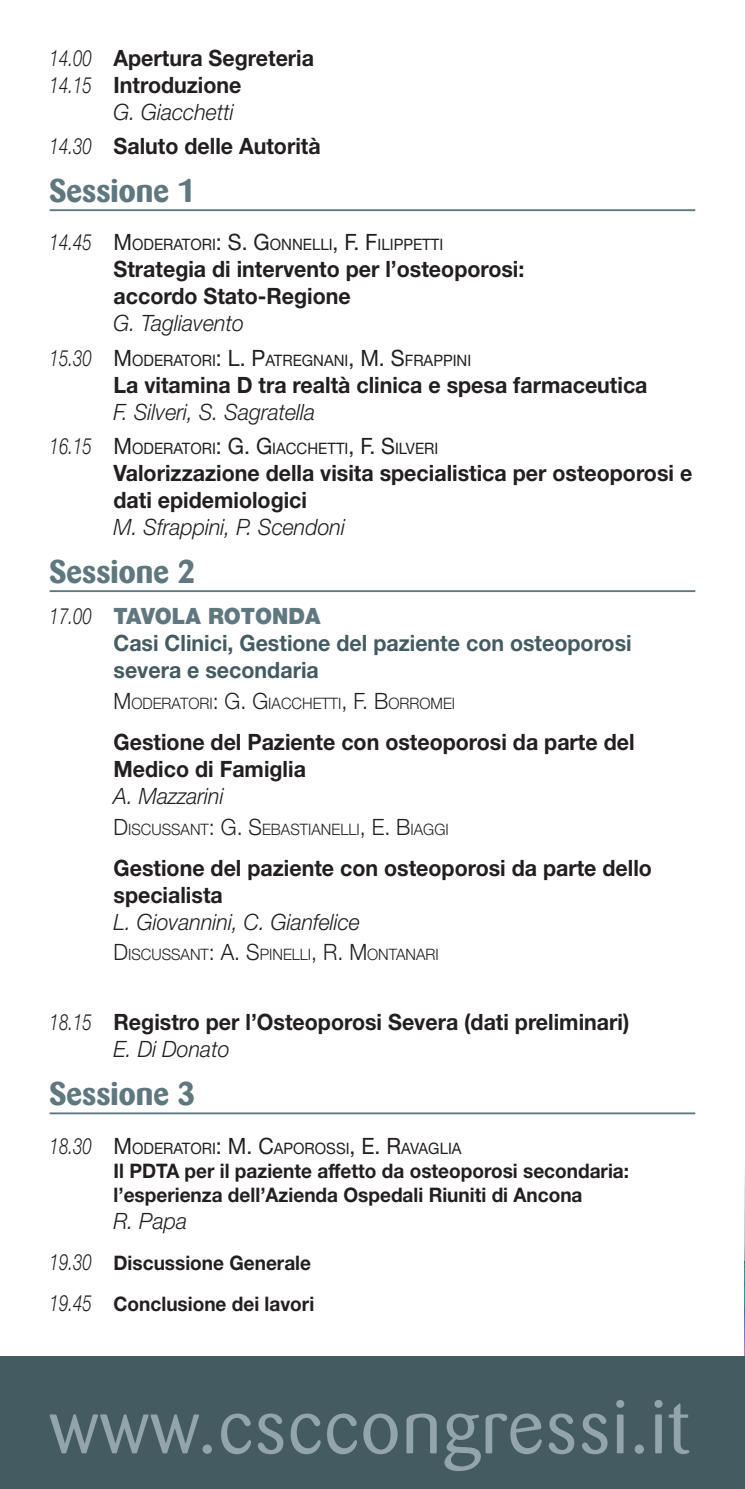
<style>
.page{position:relative;width:745px;height:1489px;background:#fff}
.page>*{position:absolute;margin:0;border:0;box-sizing:border-box;transform-origin:0 0}
.t1{font:75px "Barmeno";letter-spacing:.025em;color:#94a4ab}
.SESSIONE{font:700 32.5px "Barmeno";color:#5f7880}
._1_INTERVENTO{font:700 22.5px/27px "Helvetica Neue LT Std";color:#231f20;scale:.95 1}
._1_RELATORE_INTERVEN{font:italic 300 22.5px "Helvetica Neue LT Std";color:#231f20;scale:.95 1}
._1_INTERVENTO-2{font:700 22.5px/27px "Helvetica Neue LT Std";color:#455b62;scale:.95 1}
._1_INTERVENTO-3{font:900 22.5px "Helvetica Neue LT Std";color:#5f7880;scale:.95 1}
.MODERATORI_Sessione{font:300 22.5px "Helvetica Neue LT Std";color:#231f20;scale:.95 1}
._1_INTERVENTO-4{font:700 20px/24px "Helvetica Neue LT Std";color:#231f20;scale:.95 1}
.MODERATORI_Intervent{font:15.75px "Helvetica Neue LT Std";color:#231f20;scale:.95 1}
.MODERATORI_Sessione-2{font:300 15.75px "Helvetica Neue LT Std";color:#231f20;scale:.95 1}
.s1{font-weight:300;font-style:italic}
.s2{font-weight:300;font-style:italic;font-size:22.5px}
.s3{font-size:22.5px}
.s4{font-weight:300;font-style:italic;color:#231f20}
</style>
<div class="page">
<img style="left:744px;top:1177px;width:1px;height:311px">
<hr style="left:50px;top:209px;width:644px;height:2px;background:#5f7880">
<hr style="left:50px;top:590px;width:644px;height:2px;background:#5f7880">
<hr style="left:50px;top:1112px;width:644px;height:2px;background:#5f7880">
<div style="left:0;top:1355px;width:744px;height:133px;background:#455b62"></div>
<p class="_1_INTERVENTO" style="left:50px;top:44px;width:279px"><span class="s1">14.00</span> Apertura Segreteria</p>
<p class="_1_INTERVENTO" style="left:50px;top:71px;width:203px"><span class="s1">14.15</span> Introduzione</p>
<p class="_1_RELATORE_INTERVEN" style="left:113px;top:98px;width:128px">G. Giacchetti</p>
<p class="_1_INTERVENTO" style="left:50px;top:132px;width:286px"><span class="s1">14.30</span> Saluto delle Autorità</p>
<p class="SESSIONE" style="left:50px;top:171px;width:147px">Sessione 1</p>
<p class="MODERATORI_Intervent" style="left:50px;top:235px;width:415px"><span class="s2">14.45</span> <span class="s3">M</span>ODERATORI<span class="s3">: S. G</span>ONNELLI<span class="s3">, F. F</span>ILIPPETTI</p>
<p class="_1_INTERVENTO" style="left:113px;top:255px;width:434px">Strategia di intervento per l’osteoporosi: accordo Stato-Regione</p>
<p class="_1_RELATORE_INTERVEN" style="left:113px;top:310px;width:139px">G. Tagliavento</p>
<p class="MODERATORI_Intervent" style="left:50px;top:350px;width:445px"><span class="s2">15.30</span> <span class="s3">M</span>ODERATORI<span class="s3">: L. P</span>ATREGNANI<span class="s3">, M. S</span>FRAPPINI</p>
<p class="_1_INTERVENTO" style="left:113px;top:370px;width:563px">La vitamina D tra realtà clinica e spesa farmaceutica</p>
<p class="_1_RELATORE_INTERVEN" style="left:113px;top:398px;width:214px">F. Silveri, S. Sagratella</p>
<p class="MODERATORI_Intervent" style="left:50px;top:438px;width:410px"><span class="s2">16.15</span> <span class="s3">M</span>ODERATORI<span class="s3">: G. G</span>IACCHETTI<span class="s3">, F. S</span>ILVERI</p>
<p class="_1_INTERVENTO" style="left:113px;top:458px;width:610px">Valorizzazione della visita specialistica per osteoporosi e dati epidemiologici</p>
<p class="_1_RELATORE_INTERVEN" style="left:113px;top:513px;width:245px">M. Sfrappini, P. Scendoni</p>
<p class="SESSIONE" style="left:50px;top:552px;width:147px">Sessione 2</p>
<p class="_1_INTERVENTO-3" style="left:50px;top:603px;width:286px"><span class="s4">17.00</span> TAVOLA ROTONDA</p>
<p class="_1_INTERVENTO-2" style="left:113px;top:629px;width:546px">Casi Clinici, Gestione del paziente con osteoporosi severa e secondaria</p>
<p class="MODERATORI_Sessione-2" style="left:113px;top:693px;width:361px"><span class="s3">M</span>ODERATORI<span class="s3">: G. G</span>IACCHETTI<span class="s3">, F. B</span>ORROMEI</p>
<p class="_1_INTERVENTO" style="left:113px;top:728px;width:549px">Gestione del Paziente con osteoporosi da parte del<br>Medico di Famiglia</p>
<p class="_1_RELATORE_INTERVEN" style="left:113px;top:782px;width:117px">A. Mazzarini</p>
<p class="MODERATORI_Sessione" style="left:50px;top:812px;width:42px">D</p>
<p class="MODERATORI_Sessione-2" style="left:128px;top:819px;width:339px">ISCUSSANT<span class="s3">: G. S</span>EBASTIANELLI<span class="s3">, E. B</span>IAGG I</p>
<p class="_1_INTERVENTO" style="left:113px;top:853px;width:568px">Gestione del paziente con osteoporosi da parte dello specialista</p>
<p class="_1_RELATORE_INTERVEN" style="left:113px;top:908px;width:261px">L. Giovannini, C. Gianfelice</p>
<p class="MODERATORI_Sessione" style="left:50px;top:938px;width:42px">D</p>
<p class="MODERATORI_Sessione-2" style="left:128px;top:945px;width:328px">ISCUSSANT<span class="s3">: A. S</span>PINELLI<span class="s3">, R. M</span>ONTANARI</p>
<p class="_1_INTERVENTO" style="left:50px;top:1007px;width:611px"><span class="s1">18.15</span> Registro per l’Osteoporosi Severa (dati preliminari)</p>
<p class="_1_RELATORE_INTERVEN" style="left:113px;top:1035px;width:124px">E. Di Donato</p>
<p class="SESSIONE" style="left:50px;top:1074px;width:147px">Sessione 3</p>
<p class="MODERATORI_Intervent" style="left:50px;top:1138px;width:435px"><span class="s2">18.30</span> <span class="s3">M</span>ODERATORI<span class="s3">: M. C</span>APOROSSI<span class="s3">, E. R</span>AVAGLIA</p>
<p class="_1_INTERVENTO-4" style="left:113px;top:1157px;width:544px">Il PDTA per il paziente affetto da osteoporosi secondaria: l’esperienza dell’Azienda Ospedali Riuniti di Ancona</p>
<p class="_1_RELATORE_INTERVEN" style="left:113px;top:1207px;width:79px">R. Papa</p>
<p class="_1_INTERVENTO-4" style="left:50px;top:1250px;width:276px"><span class="s2">19.30</span> Discussione Generale</p>
<p class="_1_INTERVENTO-4" style="left:50px;top:1291px;width:280px"><span class="s2">19.45</span> Conclusione dei lavori</p>
<p class="t1" style="left:50px;top:1383px;width:640px">www.csccongressi.it</p>
</div>
